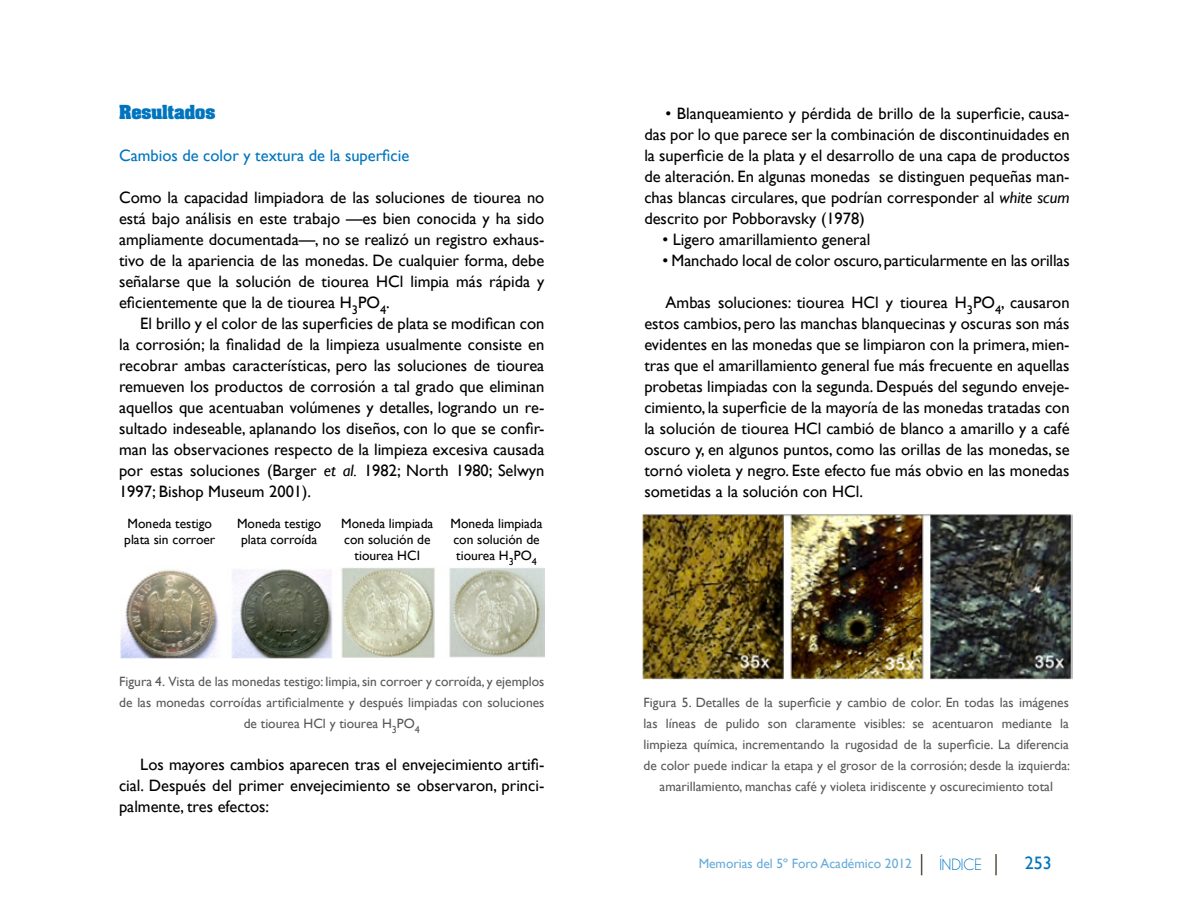
<style>
.page{position:relative;width:1188px;height:918px;background:#fff}
.page>*{position:absolute;margin:0;border:0;box-sizing:border-box;transform-origin:0 0}
.t1{font:18px "Gill Sans";color:#0075be}
.t2{font:16.5px/21px "Gill Sans";color:#000;text-align:justify}
.t3{font:16.5px "Gill Sans";color:#0075be}
.t4{font:700 16.5px "Aachen";color:#0075be}
.t5{font:16.5px "Champagne&Limousines";color:#0075be}
.t6{font:13.5px/21px "Gill Sans";color:#58595b;text-align:center}
.t7{font:13.5px/16.2px "Gill Sans";color:#000}
.t8{font:13.5px "Gill Sans";color:#0075be}
.s1{font-style:italic}
</style>
<div class="page">
<hr style="left:995px;top:854px;width:2px;height:21px;background:#575146">
<svg style="left:921px;top:854px;width:1px;height:21px"></svg>
<img style="left:120px;top:567px;width:425px;height:92px">
<img style="left:641px;top:514px;width:432px;height:166px">
<p class="t4" style="left:119px;top:100px;width:98px">Resultados</p>
<p class="t3" style="left:119px;top:146px;width:292px">Cambios de color y textura de la superficie</p>
<p class="t2" style="left:119px;top:187px;width:427px">Como la capacidad limpiadora de las soluciones de tiourea no está bajo análisis en este trabajo —es bien conocida y ha sido ampliamente documentada—, no se realizó un registro exhaus&shy;tivo de la apariencia de las monedas. De cualquier forma, debe señalarse que la solución de tiourea HCl limpia más rápida y eficientemente que la de tiourea H<sub>3</sub>PO<sub>4</sub>.</p>
<p class="t2" style="left:119px;top:313px;width:427px;text-indent:21px">El brillo y el color de las superficies de plata se modifican con la corrosión; la finalidad de la limpieza usualmente consiste en recobrar ambas características, pero las soluciones de tiourea remueven los productos de corrosión a tal grado que eliminan aquellos que acentuaban volúmenes y detalles, logrando un re&shy;sultado indeseable, aplanando los diseños, con lo que se confir&shy;man las observaciones respecto de la limpieza excesiva causada por estas soluciones (Barger <span class="s1">et al.</span> 1982; North 1980; Selwyn 1997; Bishop Museum 2001).</p>
<p class="t7" style="left:124px;top:515px;width:92px">Moneda testigo plata sin corroer</p>
<p class="t7" style="left:237px;top:515px;width:86px;text-align:center">Moneda testigo plata corroída</p>
<p class="t7" style="left:341px;top:515px;width:94px;text-align:center">Moneda limpiada con solución de tiourea HCI</p>
<p class="t7" style="left:451px;top:515px;width:94px">Moneda limpiada con solución de tiourea H<sub>3</sub>PO<sub>4</sub></p>
<p class="t6" style="left:119px;top:671px;width:427px">Figura 4. Vista de las monedas testigo: limpia, sin corroer y corroída, y ejemplos de las monedas corroídas artificialmente y después limpiadas con soluciones de tiourea HCl y tiourea H<sub>3</sub>PO<sub>4</sub></p>
<p class="t2" style="left:119px;top:754px;width:427px;text-indent:21px">Los mayores cambios aparecen tras el envejecimiento artifi&shy;cial. Después del primer envejecimiento se observaron, princi&shy;palmente, tres efectos:</p>
<p class="t2" style="left:644px;top:103px;width:427px;text-indent:21px">• Blanqueamiento y pérdida de brillo de la superficie, causa&shy;das por lo que parece ser la combinación de discontinuidades en la superficie de la plata y el desarrollo de una capa de productos de alteración. En algunas monedas se distinguen pequeñas man&shy;chas blancas circulares, que podrían corresponder al <span class="s1">white scum </span>descrito por Pobboravsky (1978)</p>
<p class="t2" style="left:662px;top:229px;width:210px">• Ligero amarillamiento general</p>
<p class="t2" style="left:662px;top:250px;width:409px">• Manchado local de color oscuro, particularmente en las orillas</p>
<p class="t2" style="left:644px;top:292px;width:427px;text-indent:21px">Ambas soluciones: tiourea HCl y tiourea H<sub>3</sub>PO<sub>4</sub>, causaron estos cambios, pero las manchas blanquecinas y oscuras son más evidentes en las monedas que se limpiaron con la primera, mien&shy;tras que el amarillamiento general fue más frecuente en aquellas probetas limpiadas con la segunda. Después del segundo enveje&shy;cimiento, la superficie de la mayoría de las monedas tratadas con la solución de tiourea HCl cambió de blanco a amarillo y a café oscuro y, en algunos puntos, como las orillas de las monedas, se tornó violeta y negro. Este efecto fue más obvio en las monedas sometidas a la solución con HCl.</p>
<p class="t6" style="left:644px;top:692px;width:428px">Figura 5. Detalles de la superficie y cambio de color. En todas las imágenes las líneas de pulido son claramente visibles: se acentuaron mediante la limpieza química, incrementando la rugosidad de la superficie. La diferencia de color puede indicar la etapa y el grosor de la corrosión; desde la izquierda: amarillamiento, manchas café y violeta iridiscente y oscurecimiento total</p>
<p class="t8" style="left:699px;top:856px;width:215px">Memorias del 5º Foro Académico 2012</p>
<p class="t5" style="left:939px;top:855px;width:44px">ÍNDICE</p>
<p class="t1" style="left:1025px;top:853px;width:28px">253</p>
</div>
